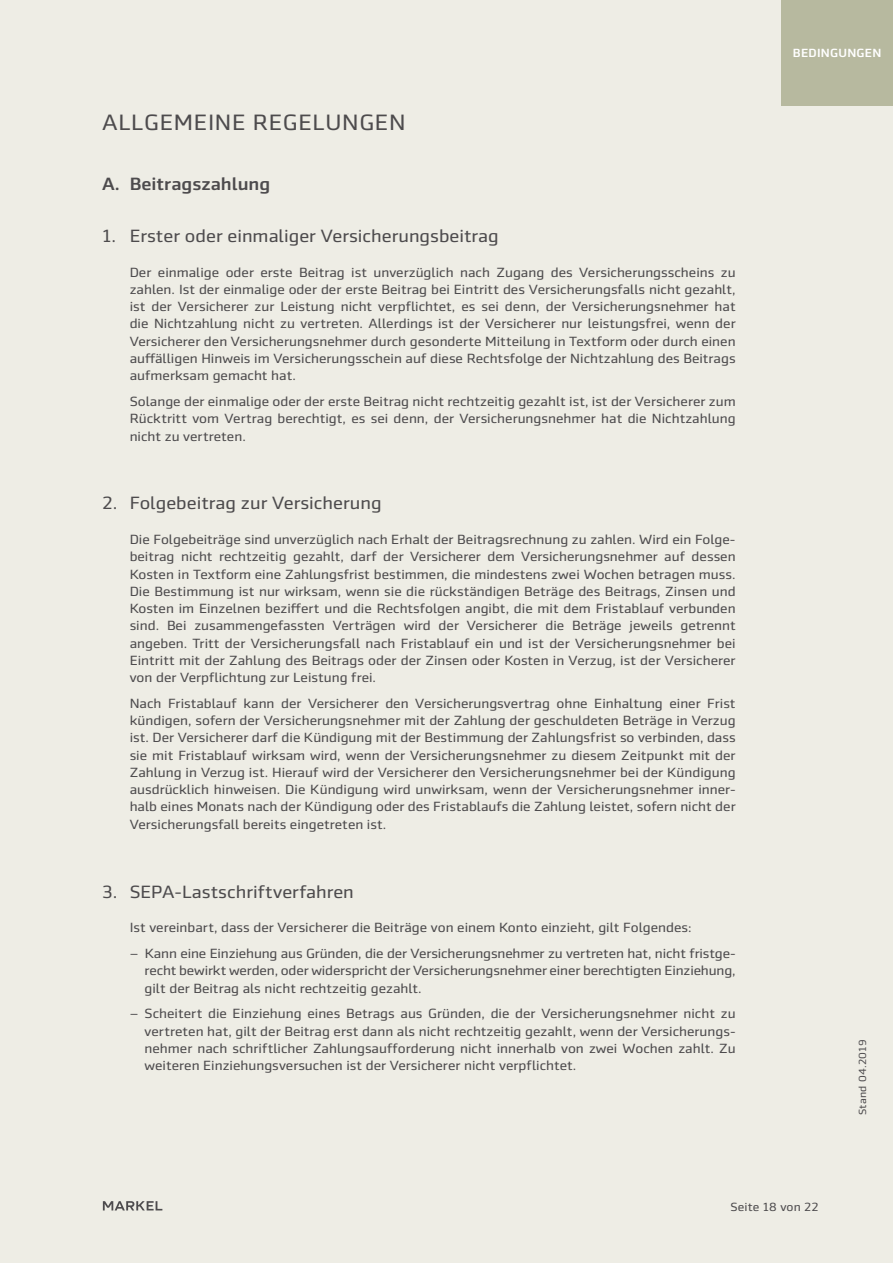
<style>
.page{position:relative;width:893px;height:1263px;background:#eeede5}
.page>*{position:absolute;margin:0;border:0;box-sizing:border-box;transform-origin:0 0}
.t1{font:22.5px "Markel Sans";letter-spacing:.03em;color:#4d4b4d}
.t2{font:18px "Markel Sans";color:#4d4b4d}
.t3{font:500 18px "Markel Sans";color:#4d4b4d}
.t4{font:13.5px/17.2px "Markel Sans";color:#4d4b4d;text-align:justify}
.t5{font:12px "Markel Sans";letter-spacing:.01em;color:#4d4b4d}
.t6{font:500 12px "Markel Sans";letter-spacing:.02em;color:#fff}
.t7{font:10.5px "Markel Sans";letter-spacing:.02em;color:#4d4b4d}
</style>
<div class="page">
<svg style="left:103px;top:1201px;width:59px;height:9px"></svg>
<div style="left:781px;top:0;width:112px;height:105px;background:#b7b99f"></div>
<h1 class="t1" style="left:102px;top:110px;width:305px">ALLGEMEINE REGELUNGEN</h1>
<h2 class="t3" style="left:102px;top:174px;width:170px">A. Beitragszahlung</h2>
<h2 class="t2" style="left:102px;top:226px;width:398px">1. Erster oder einmaliger Versicherungsbeitrag</h2>
<p class="t4" style="left:130px;top:263px;width:607px">Der einmalige oder erste Beitrag ist unverzüglich nach Zugang des Versicherungsscheins zu zahlen. Ist der einmalige oder der erste Beitrag bei Eintritt des Versicherungsfalls nicht gezahlt, ist der Versicherer zur Leistung nicht verpflichtet, es sei denn, der Versicherungsnehmer hat die Nichtzahlung nicht zu vertreten. Allerdings ist der Versicherer nur leistungsfrei, wenn der Versicherer den Versicherungsnehmer durch gesonderte Mitteilung in Textform oder durch einen auffälligen Hinweis im Versicherungsschein auf diese Rechtsfolge der Nichtzahlung des Beitrags aufmerksam gemacht hat.</p>
<p class="t4" style="left:130px;top:393px;width:607px">Solange der einmalige oder der erste Beitrag nicht rechtzeitig gezahlt ist, ist der Versicherer zum Rücktritt vom Vertrag berechtigt, es sei denn, der Versicherungsnehmer hat die Nichtzahlung nicht zu vertreten.</p>
<h2 class="t2" style="left:102px;top:493px;width:281px">2. Folgebeitrag zur Versicherung</h2>
<p class="t4" style="left:130px;top:531px;width:607px">Die Folgebeiträge sind unverzüglich nach Erhalt der Beitragsrechnung zu zahlen. Wird ein Folge&shy;beitrag nicht rechtzeitig gezahlt, darf der Versicherer dem Versicherungsnehmer auf dessen Kosten in Textform eine Zahlungsfrist bestimmen, die mindestens zwei Wochen betragen muss.<br>Die Bestimmung ist nur wirksam, wenn sie die rückständigen Beträge des Beitrags, Zinsen und Kosten im Einzelnen beziffert und die Rechtsfolgen angibt, die mit dem Fristablauf verbunden sind. Bei zusammengefassten Verträgen wird der Versicherer die Beträge jeweils getrennt angeben. Tritt der Versicherungsfall nach Fristablauf ein und ist der Versicherungsnehmer bei Eintritt mit der Zahlung des Beitrags oder der Zinsen oder Kosten in Verzug, ist der Versicherer von der Verpflichtung zur Leistung frei.</p>
<p class="t4" style="left:130px;top:695px;width:607px">Nach Fristablauf kann der Versicherer den Versicherungsvertrag ohne Einhaltung einer Frist kündigen, sofern der Versicherungsnehmer mit der Zahlung der geschuldeten Beträge in Verzug ist. Der Versicherer darf die Kündigung mit der Bestimmung der Zahlungsfrist so verbinden, dass sie mit Fristablauf wirksam wird, wenn der Versicherungsnehmer zu diesem Zeitpunkt mit der Zahlung in Verzug ist. Hierauf wird der Versicherer den Versicherungsnehmer bei der Kündigung ausdrücklich hinweisen. Die Kündigung wird unwirksam, wenn der Versicherungsnehmer inner&shy;halb eines Monats nach der Kündigung oder des Fristablaufs die Zahlung leistet, sofern nicht der Versicherungsfall bereits eingetreten ist.</p>
<h2 class="t2" style="left:102px;top:882px;width:253px">3. SEPA-Lastschriftverfahren</h2>
<p class="t4" style="left:130px;top:915px;width:607px;line-height:26px">Ist vereinbart, dass der Versicherer die Beiträge von einem Konto einzieht, gilt Folgendes:<br>‒ Kann eine Einziehung aus Gründen, die der Versicherungsnehmer zu vertreten hat, nicht fristge-</p>
<p class="t4" style="left:145px;top:962px;width:593px">recht bewirkt werden, oder widerspricht der Versicherungsnehmer einer berechtigten Einziehung, gilt der Beitrag als nicht rechtzeitig gezahlt.</p>
<p class="t4" style="left:145px;top:1005px;width:593px;text-indent:-15px">‒ Scheitert die Einziehung eines Betrags aus Gründen, die der Versicherungsnehmer nicht zu vertreten hat, gilt der Beitrag erst dann als nicht rechtzeitig gezahlt, wenn der Versicherungs&shy;nehmer nach schriftlicher Zahlungsaufforderung nicht innerhalb von zwei Wochen zahlt. Zu weiteren Einziehungsversuchen ist der Versicherer nicht verpflichtet.</p>
<p class="t6" style="left:793px;top:46px;width:90px">BEDINGUNGEN</p>
<p class="t7" style="left:857px;top:1115px;width:77px;rotate:-90deg">Stand 04.2019</p>
<p class="t5" style="left:730px;top:1200px;width:90px">Seite 18 von 22</p>
</div>
